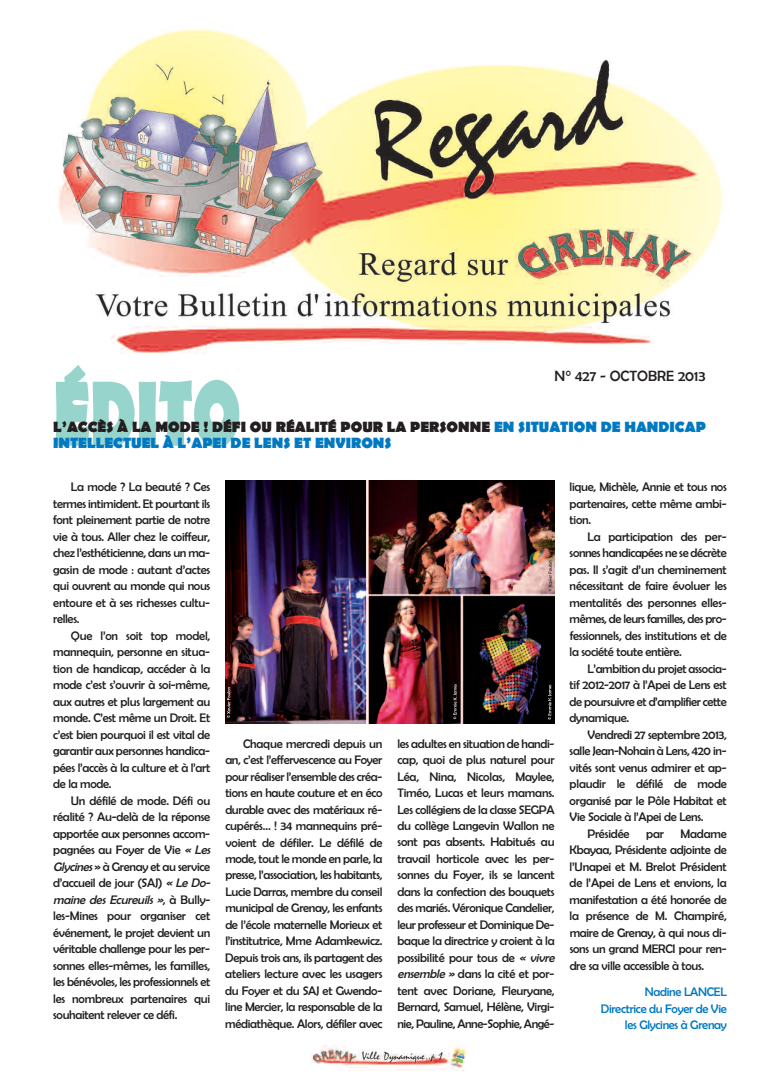
<style>
.page{position:relative;width:780px;height:1088px;background:#fff}
.page>*{position:absolute;margin:0;border:0;box-sizing:border-box;transform-origin:0 0}
.t1{font:700 15px/16.2px "Berlin Sans FB";color:#0079c2}
.t2{font:15px "Berlin Sans FB";color:#231f20}
.t3{font:12.5px/16.5px "Berlin Sans FB";letter-spacing:-.025em;color:#231f20;text-align:justify}
.t4{font:12.5px/16.5px "Berlin Sans FB";letter-spacing:-.025em;color:#0079c2;text-align:right}
.s1{color:#231f20}
.s2{font-style:italic}
</style>
<div class="page">
<img style="left:59px;top:27px;width:663px;height:327px">
<svg style="left:56px;top:365px;width:183px;height:83px"></svg>
<img style="left:225px;top:480px;width:329px;height:244px">
<svg style="left:227px;top:705px;width:3px;height:13px"></svg>
<svg style="left:548px;top:579px;width:3px;height:12px"></svg>
<svg style="left:548px;top:709px;width:3px;height:11px"></svg>
<svg style="left:453px;top:709px;width:3px;height:10px"></svg>
<img style="left:310px;top:1044px;width:158px;height:26px">
<p class="t2" style="left:554px;top:367px;width:152px">N° 427 - OCTOBRE 2013</p>
<p class="t1" style="left:53px;top:419px;width:654px"><span class="s1">L’ACCÈS À LA MODE ! DÉFI OU RÉALITÉ POUR LA PERSONNE</span> EN SITUATION DE HANDICAP<br>INTELLECTUEL À L’APEI DE LENS ET ENVIRONS</p>
<p class="t3" style="left:53px;top:479px;width:159px;text-indent:18px">La mode ? La beauté ? Ces termes intimident. Et pourtant ils font pleinement partie de notre vie à tous. Aller chez le coiffeur, chez l’esthéticienne, dans un ma&shy;gasin de mode : autant d’actes qui ouvrent au monde qui nous entoure et à ses richesses cultu&shy;relles.</p>
<p class="t3" style="left:53px;top:627px;width:159px;text-indent:18px">Que l’on soit top model, mannequin, personne en situa&shy;tion de handicap, accéder à la mode c’est s’ouvrir à soi-même, aux autres et plus largement au monde. C’est même un Droit. Et c’est bien pourquoi il est vital de garantir aux personnes handica&shy;pées l’accès à la culture et à l’art de la mode.</p>
<p class="t3" style="left:53px;top:792px;width:161px;text-align:left;text-indent:18px">Un défilé de mode. Défi ou réalité ? Au-delà de la réponse apportée aux personnes accom&shy;pagnées au Foyer de Vie <span class="s2">«Les<br>Glycines</span>» à Grenay et au service d’accueil de jour (SAJ) <span class="s2">«LeDo&shy;maine des Ecureuils »</span>, à B u l l y - les-Mines pour organiser cet événement, le projet devient un véritable challenge pour les per&shy;sonnes elles-mêmes, les familles, les bénévoles, les professionnels et les nombreux partenaires qui souhaitent relever ce défi.</p>
<p class="t3" style="left:569px;top:479px;width:159px">lique, Michèle, Annie et tous nos partenaires, cette même ambi&shy;tion.</p>
<p class="t3" style="left:569px;top:528px;width:159px;text-indent:18px">La participation des per&shy;sonnes handicapées ne se décrète pas. Il s’agit d’un cheminement nécessitant de faire évoluer les mentalités des personnes elles&shy;mêmes, de leurs familles, des pro&shy;fessionnels, des institutions et de la société toute entière.</p>
<p class="t3" style="left:569px;top:660px;width:159px;text-indent:18px">L’ambition du projet associa&shy;tif 2012-2017 à l’Apei de Lens est de poursuivre et d’amplifier cette dynamique.</p>
<p class="t3" style="left:587px;top:726px;width:141px">Vendredi 27 septembre 2013,</p>
<p class="t3" style="left:569px;top:743px;width:158px">salle Jean-Nohain à Lens, 420 in-</p>
<p class="t3" style="left:569px;top:759px;width:158px">vités sont venus admirer et ap-</p>
<p class="t3" style="left:569px;top:776px;width:159px">plaudir le défilé de mode</p>
<p class="t3" style="left:569px;top:792px;width:159px">organisé par le Pôle Habitat et</p>
<p class="t3" style="left:569px;top:809px;width:135px">Vie Sociale à l’Apei de Lens.</p>
<p class="t3" style="left:587px;top:825px;width:44px">Présidée</p>
<p class="t3" style="left:646px;top:825px;width:19px">par</p>
<p class="t3" style="left:225px;top:735px;width:159px;text-indent:18px">Chaque mercredi depuis un an, c’est l’effervescence au Foyer pour réaliser l’ensemble des créa&shy;tions en haute couture et en éco durable avec des matériaux ré&shy;cupérés… ! 34 mannequins pré&shy;voient de défiler. Le défilé de mode, tout le monde en parle, la presse, l’association, les habitants, Lucie Darras, membre du conseil municipal de Grenay, les enfants de l’école maternelle Morieux et l’institutrice, Mme Adamkewicz.<br>Depuis trois ans, ils partagent des ateliers lecture avec les usagers du Foyer et du SAJ et Gwendo&shy;line Mercier, la responsable de la médiathèque. Alors, défiler avec</p>
<p class="t3" style="left:397px;top:735px;width:162px;text-align:left">les adultes en situation de handi&shy;cap, quoi de plus naturel pour<br>Léa, Nina, Nicolas, Maylee,<br>Timéo, Lucas et leurs mamans.<br>Les collégiens de la classe SEGPA du collège Langevin Wallon ne sont pas absents. Habitués au travail horticole avec les per&shy;sonnes du Foyer, ils se lancent dans la confection des bouquets des mariés. Véronique Candelier, leur professeur et Dominique De&shy;baque la directrice y croient à la possibilité pour tous de <span class="s2">« vivre ensemble»</span>dans la cité et por&shy;tent avec Doriane, Fleuryane,<br>Bernard, Samuel, Hélène, Virgi&shy;nie, Pauline, Anne-Sophie, Angé-</p>
<p class="t3" style="left:569px;top:825px;width:159px;text-indent:111px">Madame Kbayaa, Présidente adjointe de l’Unapei et M. Brelot Président de l’Apei de Lens et envions, la manifestation a été honorée de la présence de M. Champiré, maire de Grenay, à qui nous di&shy;sons un grand MERCI pour ren&shy;dre sa ville accessible à tous.</p>
<p class="t4" style="left:600px;top:983px;width:127px">Nadine LANCEL<br>Directrice du Foyer de Vie les Glycines à Grenay</p>
</div>
